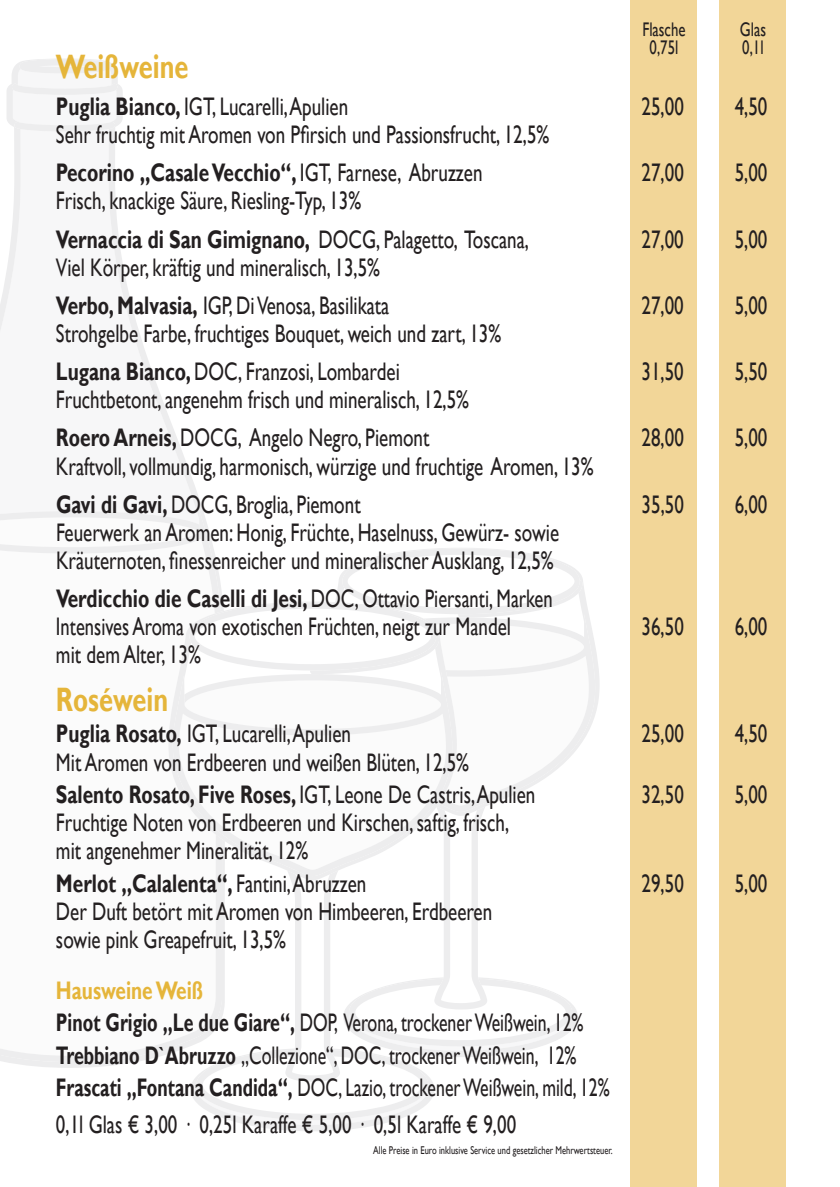
<style>
.page{position:relative;width:840px;height:1187px;background:#fff}
.page>*{position:absolute;margin:0;border:0;box-sizing:border-box;transform-origin:0 0}
.t1{font:700 33.8px "Gill Sans";color:#e5b53a;scale:.75 1}
.t2{font:25.4px/38px "Gill Sans";color:#231f20;scale:.75 1}
.t3{font:25.4px/32.4px "Gill Sans";color:#231f20;scale:.7 1}
.t4{font:700 25.4px "Gill Sans";color:#231f20;scale:.75 1}
.t5{font:19.8px/18.4px "Gill Sans";color:#231f20;text-align:center;scale:.75 1}
.t6{font:11.2px "Gill Sans";color:#231f20;scale:.75 1}
.s1{font-weight:700}
.s2{font-weight:400}
.s3{font-weight:700;color:#e5b53a}
</style>
<div class="page">
<svg style="left:0;top:62px;width:202px;height:447px"></svg>
<svg style="left:0;top:511px;width:595px;height:620px"></svg>
<svg style="left:20px;top:59px;width:89px;height:14px"></svg>
<svg style="left:12px;top:84px;width:105px;height:48px"></svg>
<div style="left:630px;top:0;width:66px;height:1187px;background:#f2d698"></div>
<div style="left:719px;top:0;width:66px;height:1187px;background:#f2d698"></div>
<p class="t5" style="left:642px;top:20px;width:59px">Flasche<br>0,75l</p>
<p class="t5" style="left:739px;top:20px;width:36px;text-align:left">Glas<br>0,1l</p>
<h1 class="t1" style="left:56px;top:47px;width:178px">Weißweine</h1>
<p class="t2" style="left:56px;top:88px;width:391px"><span class="s1">Puglia Bianco,</span> IGT, Lucarelli, Apulien</p>
<p class="t2" style="left:641px;top:88px;width:58px">25,00</p>
<p class="t2" style="left:734px;top:88px;width:45px">4,50</p>
<p class="t2" style="left:56px;top:116px;width:659px">Sehr fruchtig mit Aromen von Pfirsich und Passionsfrucht, 12,5%<br><span class="s1">Pecorino „Casale Vecchio“,</span> IGT, Farnese, Abruzzen</p>
<p class="t2" style="left:641px;top:154px;width:58px">27,00</p>
<p class="t2" style="left:734px;top:154px;width:45px">5,00</p>
<p class="t2" style="left:56px;top:182px;width:631px">Frisch, knackige Säure, Riesling-Typ, 13%<br><span class="s1">Vernaccia di San Gimignano,</span> DOCG, Palagetto, Toscana,</p>
<p class="t2" style="left:56px;top:249px;width:446px">Viel Körper, kräftig und mineralisch, 13,5%<br><span class="s1">Verbo, Malvasia,</span> IGP, Di Venosa, Basilikata</p>
<p class="t2" style="left:56px;top:315px;width:595px">Strohgelbe Farbe, fruchtiges Bouquet, weich und zart, 13%<br><span class="s1">Lugana Bianco,</span> DOC, Franzosi, Lombardei</p>
<p class="t2" style="left:56px;top:381px;width:552px">Fruchtbetont, angenehm frisch und mineralisch, 12,5%<br><span class="s1">Roero Arneis,</span> DOCG, Angelo Negro, Piemont</p>
<p class="t2" style="left:56px;top:447px;width:718px">Kraftvoll, vollmundig, harmonisch, würzige und fruchtige Aromen, 13%<br><span class="s1">Gavi di Gavi,</span> DOCG, Broglia, Piemont</p>
<p class="t2" style="left:56px;top:518px;width:672px;line-height:28.2px">Feuerwerk an Aromen: Honig, Früchte, Haselnuss, Gewürz- sowie<br>Kräuternoten, finessenreicher und mineralischer Ausklang, 12,5%</p>
<p class="t2" style="left:56px;top:585px;width:663px;line-height:28.2px"><span class="s1">Verdicchio die Caselli di Jesi,</span> DOC, Ottavio Piersanti, Marken<br>Intensives Aroma von exotischen Früchten, neigt zur Mandel</p>
<p class="t2" style="left:641px;top:220px;width:58px">27,00</p>
<p class="t2" style="left:734px;top:220px;width:45px">5,00</p>
<p class="t2" style="left:641px;top:287px;width:58px">27,00</p>
<p class="t2" style="left:734px;top:287px;width:45px">5,00</p>
<p class="t2" style="left:641px;top:353px;width:58px">31,50</p>
<p class="t2" style="left:734px;top:353px;width:45px">5,50</p>
<p class="t2" style="left:641px;top:419px;width:58px">28,00</p>
<p class="t2" style="left:734px;top:419px;width:45px">5,00</p>
<p class="t2" style="left:641px;top:485px;width:58px">35,50</p>
<p class="t2" style="left:734px;top:485px;width:45px">6,00</p>
<p class="t2" style="left:641px;top:608px;width:58px">36,50</p>
<p class="t2" style="left:734px;top:608px;width:45px">6,00</p>
<p class="t2" style="left:56px;top:636px;width:194px">mit dem Alter, 13%</p>
<h1 class="t1" style="left:56px;top:679px;width:151px">Roséwein</h1>
<p class="t2" style="left:56px;top:715px;width:395px"><span class="s1">Puglia Rosato,</span> IGT, Lucarelli, Apulien</p>
<p class="t2" style="left:641px;top:715px;width:58px">25,00</p>
<p class="t2" style="left:734px;top:715px;width:45px">4,50</p>
<p class="t2" style="left:56px;top:746px;width:640px;line-height:32.4px">Mit Aromen von Erdbeeren und weißen Blüten, 12,5%<br><span class="s1">Salento Rosato, Five Roses,</span> IGT, Leone De Castris, Apulien</p>
<p class="t2" style="left:641px;top:776px;width:58px">32,50</p>
<p class="t2" style="left:734px;top:776px;width:45px">5,00</p>
<p class="t2" style="left:56px;top:809px;width:605px;line-height:28.2px">Fruchtige Noten von Erdbeeren und Kirschen, saftig, frisch, mit angenehmer Mineralität, 12%</p>
<p class="t4" style="left:56px;top:868px;width:415px">Merlot „Calalenta“, <span class="s2">Fantini, Abruzzen</span></p>
<p class="t2" style="left:641px;top:865px;width:58px">29,50</p>
<p class="t2" style="left:734px;top:865px;width:45px">5,00</p>
<p class="t2" style="left:56px;top:898px;width:583px;line-height:28.2px">Der Duft betört mit Aromen von Himbeeren, Erdbeeren sowie pink Greapefruit, 13,5%</p>
<p class="t3" style="left:56px;top:974px;width:792px"><span class="s3">Hausweine Weiß<br></span><span class="s1">Pinot Grigio „Le due Giare“,</span> DOP, Verona, trockener Weißwein, 12% <span class="s1">Trebbiano D`Abruzzo</span> „Collezione“, DOC, trockener Weißwein, 12% <span class="s1">Frascati „Fontana Candida“,</span> DOC, Lazio, trockener Weißwein, mild, 12%</p>
<p class="t2" style="left:56px;top:1106px;width:614px">0,1l Glas € 3,00 · 0,25l Karaffe € 5,00 · 0,5l Karaffe € 9,00</p>
<p class="t6" style="left:373px;top:1144px;width:321px">Alle Preise in Euro inklusive Service und gesetzlicher Mehrwertsteuer.</p>
</div>
